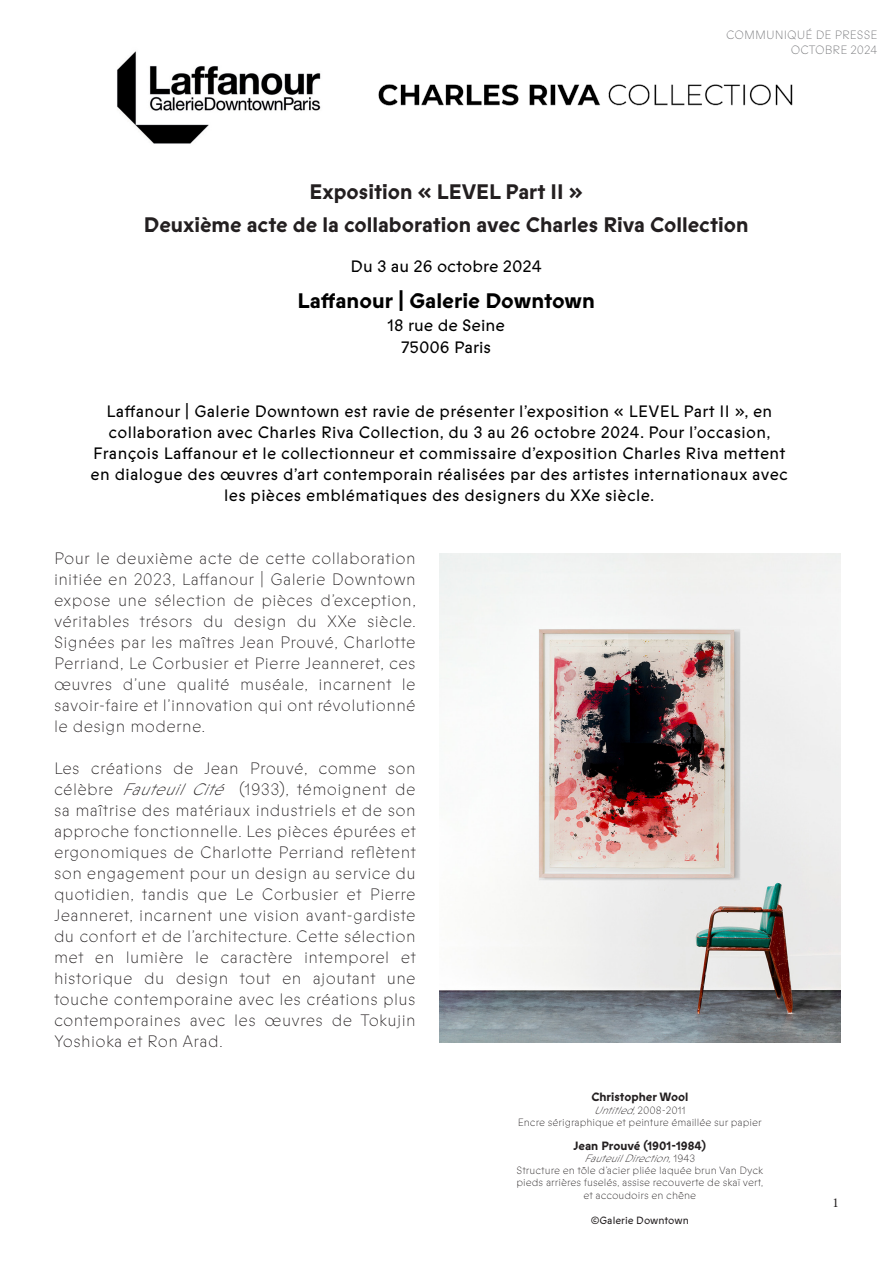
<style>
.page{position:relative;width:893px;height:1263px;background:#fff}
.page>*{position:absolute;margin:0;border:0;box-sizing:border-box;transform-origin:0 0}
.t1{font:700 21px "ABC Prophet";color:#231f20}
.t2{font:700 21px "ABC Prophet";color:#000}
.t3{font:100 16.5px/21px "ABC Prophet";letter-spacing:.02em;color:#231f20;text-align:justify}
.t4{font:16.5px/21px "ABC Prophet";letter-spacing:.02em;color:#000;text-align:center}
.t5{font:16.5px "ABC Prophet";color:#000}
.t6{font:13.5px "Minion Pro";color:#231f20}
.t7{font:700 12px "ABC Prophet";color:#231f20}
.t8{font:100 12px/14.4px "ABC Prophet";color:#6f7073;text-align:right}
.t9{font:100 10.5px/12.3px "ABC Prophet";color:#231f20;text-align:center}
.t10{font:italic 100 10.5px "ABC Prophet";color:#231f20}
.t11{font:10.5px "ABC Prophet";color:#231f20}
.s1{font-style:italic}
.s2{font-style:normal}
</style>
<div class="page">
<img style="left:117px;top:51px;width:204px;height:93px">
<img style="left:378px;top:84px;width:415px;height:22px">
<img style="left:439px;top:553px;width:401px;height:490px">
<p class="t8" style="left:726px;top:28px;width:153px">COMMUNIQUÉ DE PRESSE<br>OCTOBRE 2024</p>
<p class="t1" style="left:310px;top:178px;width:275px">Exposition « LEVEL Part II »</p>
<p class="t1" style="left:144px;top:211px;width:606px">Deuxième acte de la collaboration avec Charles Riva Collection</p>
<p class="t5" style="left:351px;top:257px;width:193px">Du 3 au 26 octobre 2024</p>
<p class="t2" style="left:297px;top:288px;width:299px">Laffanour | Galerie Downtown</p>
<p class="t5" style="left:387px;top:315px;width:119px">18 rue de Seine</p>
<p class="t5" style="left:401px;top:338px;width:92px">75006 Paris</p>
<p class="t4" style="left:91px;top:401px;width:699px">Laffanour | Galerie Downtown est ravie de présenter l’exposition « LEVEL Part II », en collaboration avec Charles Riva Collection, du 3 au 26 octobre 2024. Pour l’occasion, François Laffanour et le collectionneur et commissaire d’exposition Charles Riva mettent en dialogue des œuvres d’art contemporain réalisées par des artistes internationaux avec les pièces emblématiques des designers du XXe siècle.</p>
<p class="t3" style="left:54px;top:548px;width:364px">Pour le deuxième acte de cette collaboration initiée en 2023, Laffanour | Galerie Downtown expose une sélection de pièces d’exception, véritables trésors du design du XXe siècle.<br>Signées par les maîtres Jean Prouvé, Charlotte Perriand, Le Corbusier et Pierre Jeanneret, ces œuvres d’une qualité muséale, incarnent le savoir-faire et l’innovation qui ont révolutionné le design moderne.</p>
<p class="t3" style="left:54px;top:758px;width:364px">Les créations de Jean Prouvé, comme son célèbre <span class="s1">FauteuilCité</span> (1933), témoignent de sa maîtrise des matériaux industriels et de son approche fonctionnelle. Les pièces épurées et ergonomiques de Charlotte Perriand reflètent son engagement pour un design au service du quotidien, tandis que Le Corbusier et Pierre Jeanneret, incarnent une vision avant-gardiste du confort et de l’architecture. Cette sélection met en lumière le caractère intemporel et historique du design tout en ajoutant une touche contemporaine avec les créations plus contemporaines avec les œuvres de Tokujin Yoshioka et Ron Arad.</p>
<p class="t7" style="left:591px;top:1089px;width:98px">Christopher Wool</p>
<p class="t10" style="left:594px;top:1104px;width:93px">Untitled,<span class="s2">2 0 0 8 - 2 0 1 1</span></p>
<p class="t9" style="left:518px;top:1116px;width:245px">Encre sérigraphique et peinture émaillée sur papier</p>
<p class="t7" style="left:574px;top:1138px;width:134px">Jean Prouvé (1901-1984)</p>
<p class="t10" style="left:584px;top:1153px;width:113px">FauteuilDirection,<span class="s2">1 9 4 3</span></p>
<p class="t9" style="left:516px;top:1164px;width:249px">Structure en tôle d’acier pliée laquée brun Van Dyck pieds arrières fuselés, assise recouverte de skaï vert, et accoudoirs en chêne</p>
<p class="t11" style="left:591px;top:1214px;width:100px">©Galerie Downtown</p>
<p class="t6" style="left:832px;top:1193px;width:8px">1</p>
</div>
